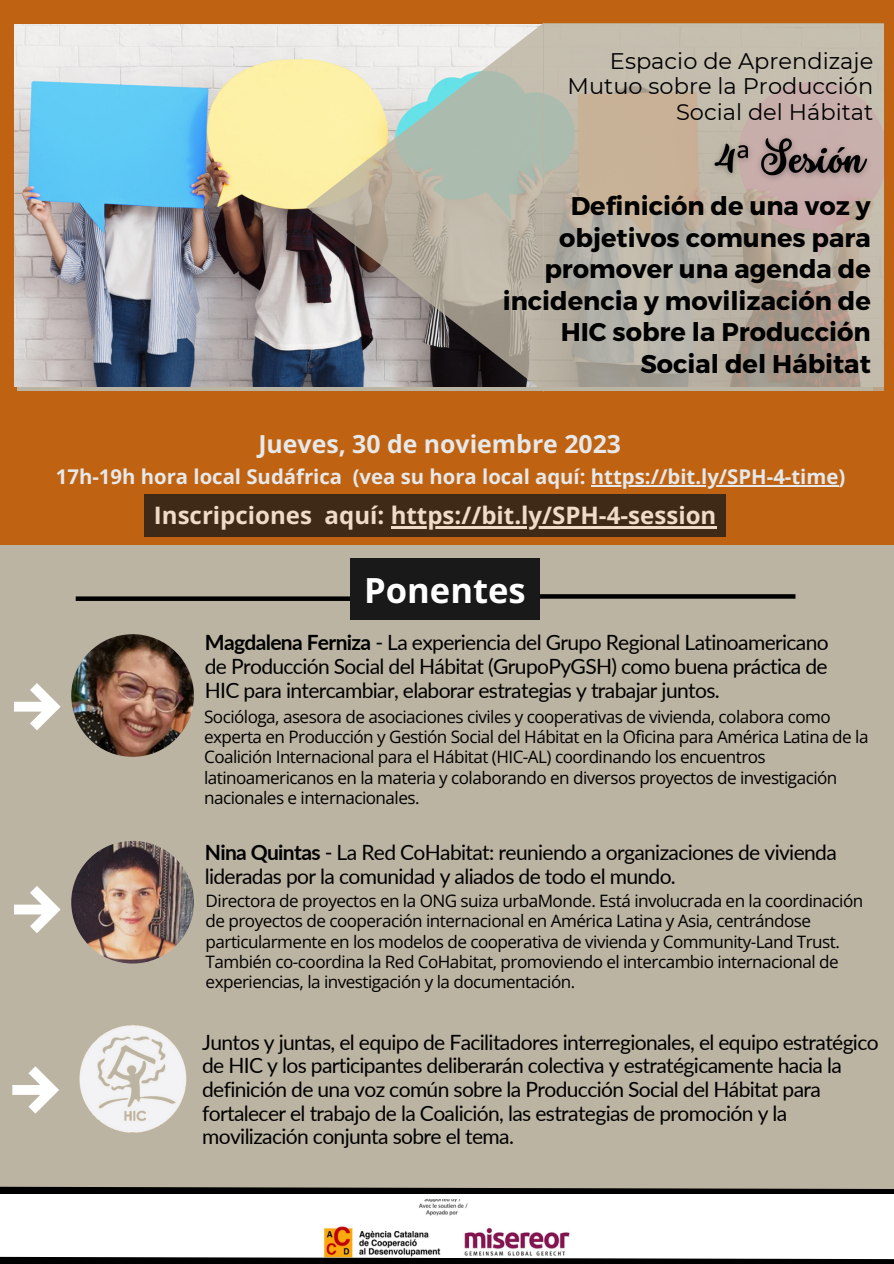
<style>
.page{position:relative;width:894px;height:1264px;background:#fff}
.page>*{position:absolute;margin:0;border:0;box-sizing:border-box;transform-origin:0 0}
.t1{font:700 34.5px "Open Sans";color:#fff}
.t2{font:700 25.65px/31.5px "Montserrat";color:#000;text-align:right}
.t3{font:700 24.75px "Open Sans";color:#e6e8e9}
.t4{font:700 24px "Open Sans";color:#fff}
.t5{font:22.5px/25.8px "Montserrat";color:#000;text-align:right}
.t6{font:21px/23.7px "Lato";letter-spacing:-.03em;color:#000}
.t7{font:700 20.25px "Open Sans";color:#e6e8e9}
.t8{font:17.1px/20.2px "Open Sans";letter-spacing:-.03em;color:#000}
.s1{font-weight:700}
</style>
<div class="page">
<div style="left:0;top:0;width:893px;height:1263px;background:#bcb4a2"></div>
<svg style="left:14px;top:683px;width:47px;height:47px"></svg>
<svg style="left:14px;top:886px;width:47px;height:47px"></svg>
<img style="left:71px;top:634px;width:123px;height:122px;border-radius:50%">
<img style="left:71px;top:840px;width:123px;height:123px;border-radius:50%">
<svg style="left:539px;top:594px;width:256px;height:4px"></svg>
<div style="left:76px;top:596px;width:285px;height:5px;background:#000"></div>
<div style="left:0;top:391px;width:893px;height:154px;background:#bf6312"></div>
<svg style="left:0;top:1186px;width:893px;height:8px"></svg>
<div style="left:0;top:1194px;width:893px;height:69px;background:#fff"></div>
<img style="left:323px;top:1199px;width:247px;height:53px">
<svg style="left:0;top:1252px;width:893px;height:11px"></svg>
<div style="left:0;top:0;width:893px;height:24px;background:#bf6312"></div>
<div style="left:0;top:0;width:17px;height:412px;background:#bf6312"></div>
<div style="left:873px;top:0;width:20px;height:399px;background:#bf6312"></div>
<svg style="left:12px;top:1066px;width:47px;height:47px"></svg>
<img style="left:70px;top:1017px;width:122px;height:123px;border-radius:50%">
<img style="left:14px;top:24px;width:292px;height:362px">
<svg style="left:306px;top:22px;width:238px;height:370px"></svg>
<svg style="left:543px;top:24px;width:340px;height:367px"></svg>
<img style="left:705px;top:130px;width:171px;height:64px">
<div style="left:350px;top:559px;width:189px;height:61px;background:#191919"></div>
<div style="left:144px;top:494px;width:581px;height:43px;background:#3f2a17"></div>
<hr style="left:390px;top:526px;width:326px;height:2px;background:#fff">
<hr style="left:590px;top:485px;width:248px;height:1px;background:#e6e8e9">
<p class="t5" style="left:567px;top:48px;width:307px">Espacio de Aprendizaje<br>Mutuo sobre la Producción<br>Social del Hábitat</p>
<p class="t2" style="left:502px;top:189px;width:369px">Definición de una voz y objetivos comunes para promover una agenda de incidencia y movilización de<br>HIC sobre la Producción<br>Social del Hábitat</p>
<p class="t3" style="left:258px;top:427px;width:364px">Jueves, 30 de noviembre 2023</p>
<p class="t7" style="left:56px;top:462px;width:790px">17h-19h hora local Sudáfrica (vea su hora local aquí: https://bit.ly/SPH-4-time)</p>
<h3 class="t4" style="left:154px;top:498px;width:564px">Inscripciones aquí: https://bit.ly/SPH-4-session</h3>
<p class="t1" style="left:364px;top:566px;width:163px">Ponentes</p>
<p class="t6" style="left:205px;top:630px;width:625px;text-align:justify"><span class="s1">Magdalena Ferniza</span> - La experiencia del Grupo Regional Latinoamericano de Producción Social del Hábitat (GrupoPyGSH) como buena práctica de HIC para intercambiar, elaborar estrategias y trabajar juntos.</p>
<p class="t8" style="left:204px;top:706px;width:665px">Socióloga, asesora de asociaciones civiles y cooperativas de vivienda, colabora como experta en Producción y Gestión Social del Hábitat en la Oficina para América Latina de la Coalición Internacional para el Hábitat (HIC-AL) coordinando los encuentros latinoamericanos en la materia y colaborando en diversos proyectos de investigación nacionales e internacionales.</p>
<p class="t6" style="left:205px;top:840px;width:633px"><span class="s1">Nina Quintas</span> - La Red CoHabitat: reuniendo a organizaciones de vivienda lideradas por la comunidad y aliados de todo el mundo.</p>
<p class="t8" style="left:205px;top:890px;width:659px">Directora de proyectos en la ONG suiza urbaMonde. Está involucrada en la coordinación de proyectos de cooperación internacional en América Latina y Asia, centrándose particularmente en los modelos de cooperativa de vivienda y Community-Land Trust.<br>También co-coordina la Red CoHabitat, promoviendo el intercambio internacional de experiencias, la investigación y la documentación.</p>
<p class="t6" style="left:202px;top:1029px;width:678px">Juntos y juntas, el equipo de Facilitadores interregionales, el equipo estratégico de HIC y los participantes deliberarán colectiva y estratégicamente hacia la definición de una voz común sobre la Producción Social del Hábitat para fortalecer el trabajo de la Coalición, las estrategias de promoción y la movilización conjunta sobre el tema.</p>
</div>
